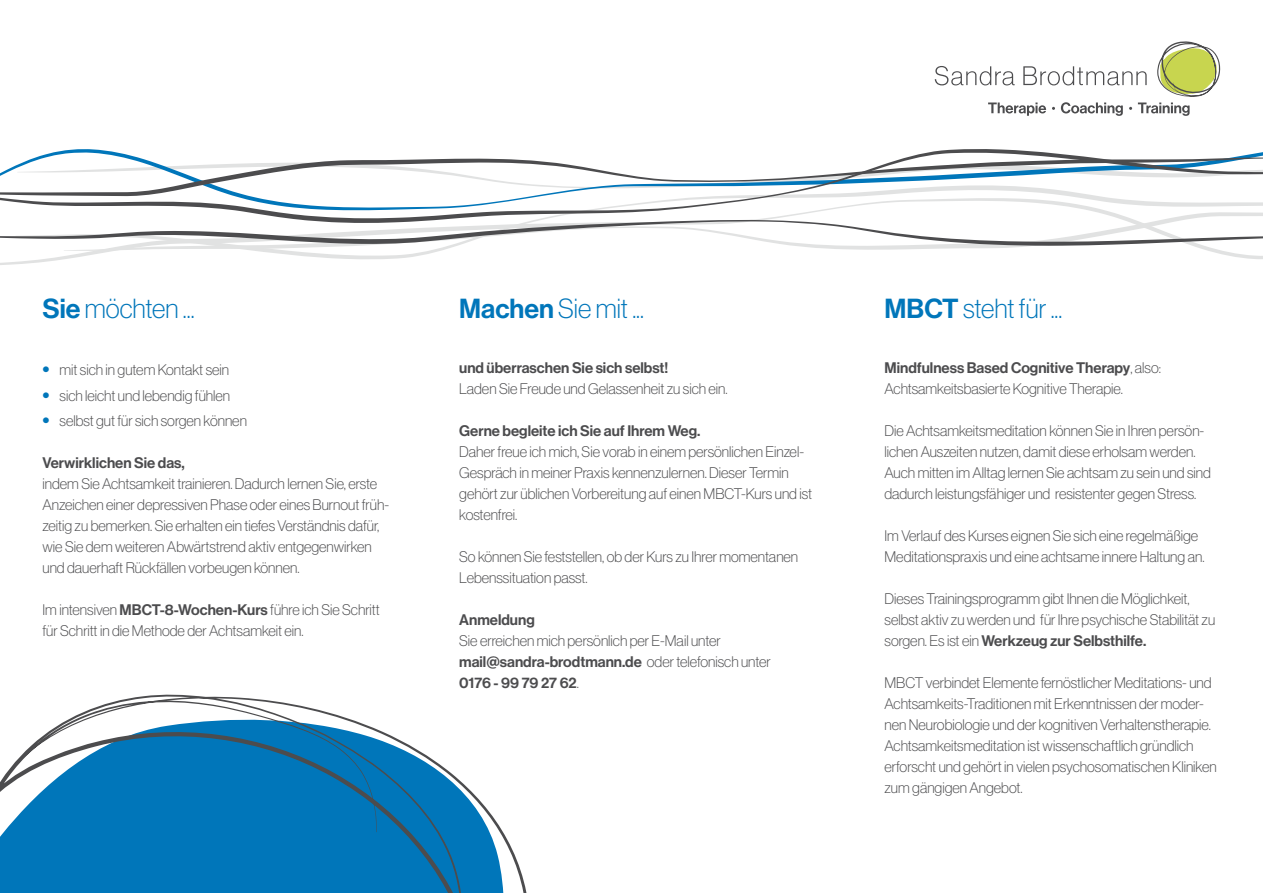
<style>
.page{position:relative;width:1263px;height:893px;background:#fff}
.page>*{position:absolute;margin:0;border:0;box-sizing:border-box;transform-origin:0 0}
.t1{font:27px "N Haas Grotesk DS Std 35 X Lt";color:#0076ba}
.t2{font:15px/21px "N Haas Grotesk DS Std 35 X Lt";color:#4c4c4e}
.t3{font:15px/21px "N Haas Grotesk DS Std 65 Md";color:#4c4c4e}
.s1{font-family:"N Haas Grotesk DS Std 65 Md"}
.s2{font-family:"N Haas Grotesk DS Std 95 Blk";font-size:18px;color:#0076ba}
.s3{font-family:"N Haas Grotesk DS Std 35 X Lt"}
</style>
<div class="page">
<svg style="left:39px;top:246px;width:1224px;height:14px"></svg>
<svg style="left:0;top:223px;width:1263px;height:23px"></svg>
<svg style="left:0;top:149px;width:1263px;height:74px"></svg>
<svg style="left:1157px;top:41px;width:63px;height:56px"></svg>
<svg style="left:935px;top:66px;width:80px;height:19px"></svg>
<svg style="left:1023px;top:66px;width:123px;height:19px"></svg>
<svg style="left:988px;top:103px;width:58px;height:13px"></svg>
<svg style="left:1061px;top:102px;width:62px;height:14px"></svg>
<svg style="left:1138px;top:103px;width:51px;height:13px"></svg>
<svg style="left:0;top:694px;width:527px;height:199px;fill:#0076ba"></svg>
<h1 class="t1" style="left:43px;top:294px;width:154px"><span class="s1">Sie</span> möchten ...</h1>
<h1 class="t1" style="left:459px;top:294px;width:186px"><span class="s1">Machen</span> Sie mit ...</h1>
<h1 class="t1" style="left:884px;top:294px;width:179px"><span class="s1">MBCT</span> steht für ...</h1>
<p class="t2" style="left:43px;top:359px;width:188px"><span class="s2">•</span> mit sich in gutem Kontakt sein</p>
<p class="t2" style="left:43px;top:385px;width:189px"><span class="s2">•</span> sich leicht und lebendig fühlen</p>
<p class="t2" style="left:43px;top:410px;width:206px"><span class="s2">•</span> selbst gut für sich sorgen können</p>
<p class="t3" style="left:43px;top:452px;width:144px">Verwirklichen Sie das,</p>
<p class="t2" style="left:43px;top:473px;width:348px">indem Sie Achtsamkeit trainieren. Dadurch lernen Sie, erste Anzeichen einer depressiven Phase oder eines Burnout früh&shy;zeitig zu bemerken. Sie erhalten ein tiefes Verständnis dafür, wie Sie dem weiteren Abwärtstrend aktiv entgegenwirken und dauerhaft Rückfällen vorbeugen können.</p>
<p class="t2" style="left:43px;top:599px;width:339px">Im intensiven <span class="s1">MBCT-8-Wochen-Kurs</span> führe ich Sie Schritt für Schritt in die Methode der Achtsamkeit ein.</p>
<p class="t3" style="left:459px;top:357px;width:211px">und überraschen Sie sich selbst!</p>
<p class="t2" style="left:459px;top:378px;width:270px">Laden Sie Freude und Gelassenheit zu sich ein.</p>
<p class="t3" style="left:459px;top:420px;width:243px">Gerne begleite ich Sie auf Ihrem Weg.</p>
<p class="t2" style="left:459px;top:441px;width:354px">Daher freue ich mich, Sie vorab in einem persönlichen Einzel-Gespräch in meiner Praxis kennenzulernen. Dieser Termin gehört zur üblichen Vorbereitung auf einen MBCT-Kurs und ist kostenfrei.</p>
<p class="t2" style="left:459px;top:546px;width:340px">So können Sie feststellen, ob der Kurs zu Ihrer momentanen<br>Lebenssituation passt.</p>
<p class="t3" style="left:459px;top:609px;width:77px">Anmeldung</p>
<p class="t2" style="left:459px;top:630px;width:263px">Sie erreichen mich persönlich per E-Mail unter</p>
<p class="t3" style="left:459px;top:651px;width:313px">mail@sandra-brodtmann.de <span class="s3">oder telefonisch unter<br></span>0176 - 99 79 27 62<span class="s3">.</span></p>
<p class="t3" style="left:884px;top:357px;width:278px">Mindfulness Based Cognitive Therapy<span class="s3">, also:</span></p>
<p class="t2" style="left:884px;top:378px;width:240px">Achtsamkeitsbasierte Kognitive Therapie.</p>
<p class="t2" style="left:884px;top:420px;width:328px">Die Achtsamkeitsmeditation können Sie in Ihren persön&shy;lichen Auszeiten nutzen, damit diese erholsam werden.<br>Auch mitten im Alltag lernen Sie achtsam zu sein und sind dadurch leistungsfähiger und resistenter gegen Stress.</p>
<p class="t2" style="left:884px;top:525px;width:322px">Im Verlauf des Kurses eignen Sie sich eine regelmäßige<br>Meditationspraxis und eine achtsame innere Haltung an.</p>
<p class="t2" style="left:884px;top:588px;width:332px">Dieses Trainingsprogramm gibt Ihnen die Möglichkeit, selbst aktiv zu werden und für Ihre psychische Stabilität zu</p>
<p class="t3" style="left:884px;top:630px;width:263px"><span class="s3">sorgen. Es ist ein</span> Werkzeug zur Selbsthilfe.</p>
<p class="t2" style="left:884px;top:672px;width:334px">MBCT verbindet Elemente fernöstlicher Meditations- und Achtsamkeits-Traditionen mit Erkenntnissen der moder&shy;nen Neurobiologie und der kognitiven Verhaltenstherapie.<br>Achtsamkeitsmeditation ist wissenschaftlich gründlich erforscht und gehört in vielen psychosomatischen Kliniken zum gängigen Angebot.</p>
</div>
